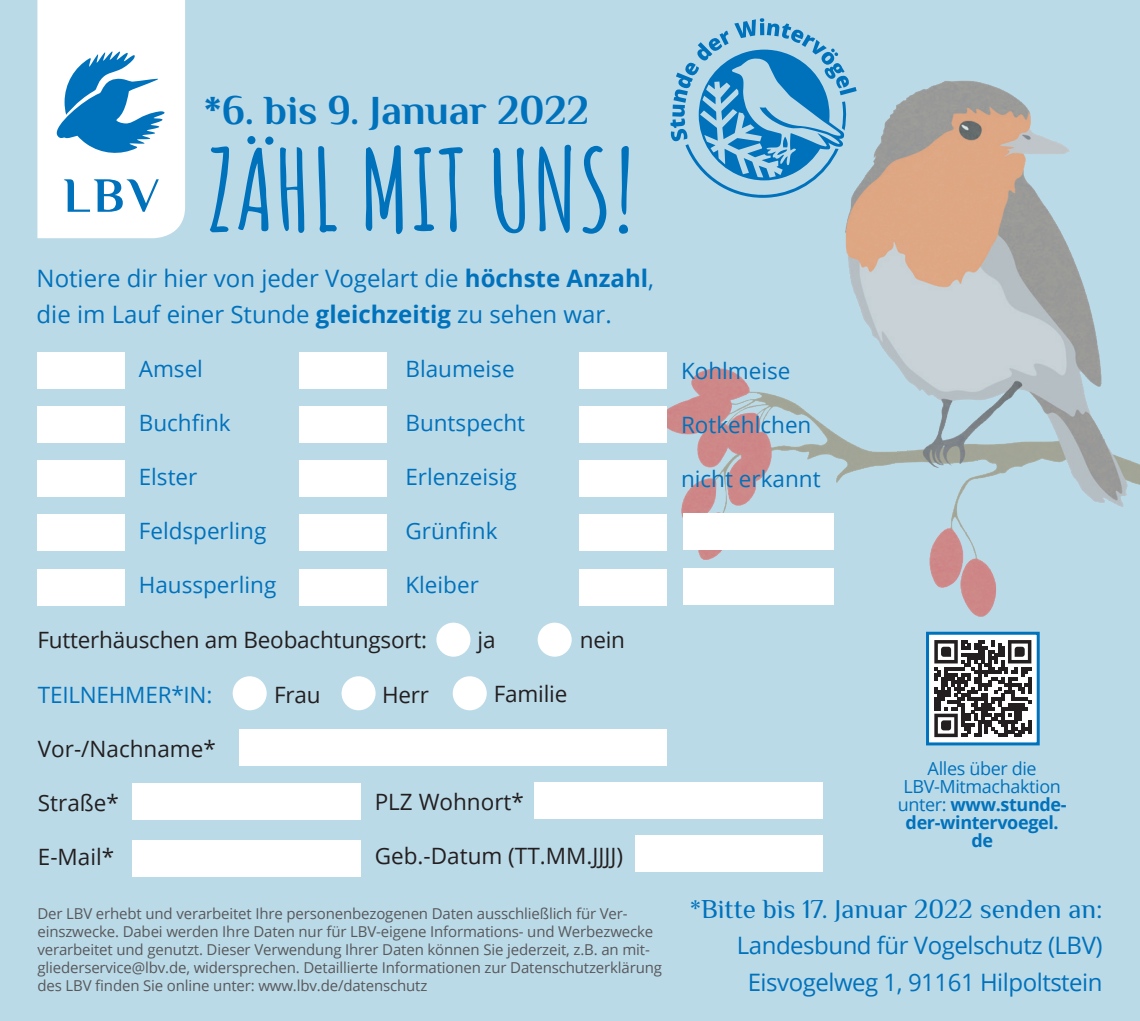
<style>
.page{position:relative;width:1140px;height:1021px;background:#fff}
.page>*{position:absolute;margin:0;border:0;box-sizing:border-box;transform-origin:0 0}
.t1{font:700 111px "Amatic SC";color:#0072bc}
.t2{font:700 41.4px "Philosopher";color:#0072bc}
.t3{font:27px "Philosopher";color:#0072bc}
.t4{font:24px/36px "Open Sans";letter-spacing:-.01em;color:#0072bc}
.t5{font:22.5px "Open Sans";color:#0072bc}
.t6{font:22.5px "Open Sans";letter-spacing:-.01em;color:#231f20}
.t7{font:18px/18px "Open Sans";letter-spacing:-.02em;color:#0072bc;text-align:center}
.t8{font:15px/18px "Open Sans";letter-spacing:-.01em;color:#57585a}
.s1{font-weight:700}
</style>
<div class="page">
<div style="left:0;top:0;width:1140px;height:1020px;background:#bbdae8"></div>
<svg style="left:37px;top:0;width:148px;height:238px;background:#cde3f1"></svg>
<img style="left:594px;top:80px;width:546px;height:578px">
<div style="left:927px;top:633px;width:111px;height:110px;background:#fff"></div>
<svg style="left:934px;top:640px;width:97px;height:97px"></svg>
<div style="left:926px;top:631px;width:113px;height:114px;border:3px solid #0072bc"></div>
<svg style="left:670px;top:18px;width:186px;height:180px"></svg>
<div style="left:37px;top:352px;width:87px;height:36px;background:#fff"></div>
<div style="left:579px;top:352px;width:88px;height:36px;background:#fff"></div>
<div style="left:299px;top:352px;width:87px;height:36px;background:#fff"></div>
<div style="left:37px;top:406px;width:87px;height:36px;background:#fff"></div>
<div style="left:579px;top:406px;width:88px;height:36px;background:#fff"></div>
<div style="left:299px;top:406px;width:87px;height:36px;background:#fff"></div>
<div style="left:37px;top:460px;width:87px;height:36px;background:#fff"></div>
<div style="left:579px;top:460px;width:88px;height:36px;background:#fff"></div>
<div style="left:299px;top:460px;width:87px;height:36px;background:#fff"></div>
<div style="left:37px;top:514px;width:87px;height:36px;background:#fff"></div>
<div style="left:579px;top:514px;width:88px;height:36px;background:#fff"></div>
<div style="left:299px;top:514px;width:87px;height:36px;background:#fff"></div>
<div style="left:37px;top:569px;width:87px;height:36px;background:#fff"></div>
<div style="left:579px;top:569px;width:88px;height:36px;background:#fff"></div>
<div style="left:299px;top:569px;width:87px;height:36px;background:#fff"></div>
<div style="left:683px;top:568px;width:151px;height:37px;background:#fff"></div>
<div style="left:683px;top:513px;width:151px;height:37px;background:#fff"></div>
<div style="left:239px;top:729px;width:428px;height:36px;background:#fff"></div>
<div style="left:132px;top:783px;width:229px;height:36px;background:#fff"></div>
<div style="left:132px;top:840px;width:229px;height:36px;background:#fff"></div>
<div style="left:534px;top:782px;width:289px;height:36px;background:#fff"></div>
<div style="left:635px;top:835px;width:188px;height:36px;background:#fff"></div>
<div style="left:436px;top:622px;width:34px;height:34px;background:#fff;border-radius:50%"></div>
<div style="left:537px;top:622px;width:34px;height:34px;background:#fff;border-radius:50%"></div>
<div style="left:233px;top:676px;width:34px;height:34px;background:#fff;border-radius:50%"></div>
<div style="left:341px;top:676px;width:34px;height:34px;background:#fff;border-radius:50%"></div>
<div style="left:453px;top:676px;width:34px;height:34px;background:#fff;border-radius:50%"></div>
<h2 class="t2" style="left:204px;top:83px;width:387px">*6. bis 9. Januar 2022</h2>
<h1 class="t1" style="left:207px;top:105px;width:430px">ZÄHL MIT UNS!</h1>
<h3 class="t4" style="left:37px;top:260px;width:619px">Notiere dir hier von jeder Vogelart die <span class="s1">höchste Anzahl</span>, die im Lauf einer Stunde <span class="s1">gleichzeitig</span> zu sehen war.</h3>
<h3 class="t5" style="left:139px;top:353px;width:66px">Amsel</h3>
<h3 class="t5" style="left:139px;top:407px;width:93px">Buchfink</h3>
<h3 class="t5" style="left:139px;top:461px;width:60px">Elster</h3>
<h3 class="t5" style="left:139px;top:515px;width:129px">Feldsperling</h3>
<h3 class="t5" style="left:139px;top:569px;width:139px">Haussperling</h3>
<h3 class="t5" style="left:405px;top:354px;width:111px">Blaumeise</h3>
<h3 class="t5" style="left:405px;top:408px;width:121px">Buntspecht</h3>
<h3 class="t5" style="left:405px;top:462px;width:113px">Erlenzeisig</h3>
<h3 class="t5" style="left:405px;top:516px;width:94px">Grünfink</h3>
<h3 class="t5" style="left:405px;top:570px;width:75px">Kleiber</h3>
<h3 class="t6" style="left:37px;top:624px;width:391px">Futterhäuschen am Beobachtungsort:</h3>
<h3 class="t6" style="left:477px;top:624px;width:19px">ja</h3>
<h3 class="t6" style="left:580px;top:624px;width:47px">nein</h3>
<h3 class="t6" style="left:494px;top:678px;width:75px">Familie</h3>
<h3 class="t5" style="left:38px;top:679px;width:176px">TEILNEHMER*IN:</h3>
<h3 class="t6" style="left:274px;top:679px;width:48px">Frau</h3>
<h3 class="t6" style="left:382px;top:679px;width:48px">Herr</h3>
<h3 class="t6" style="left:38px;top:733px;width:179px">Vor-/Nachname*</h3>
<h3 class="t6" style="left:38px;top:787px;width:83px">Straße*</h3>
<h3 class="t6" style="left:38px;top:841px;width:78px">E-Mail*</h3>
<h3 class="t6" style="left:375px;top:786px;width:151px">PLZ Wohnort*</h3>
<h3 class="t6" style="left:375px;top:840px;width:250px">Geb.-Datum (TT.MM.JJJJ)</h3>
<p class="t8" style="left:37px;top:904px;width:626px">Der LBV erhebt und verarbeitet Ihre personenbezogenen Daten ausschließlich für Ver&shy;einszwecke. Dabei werden Ihre Daten nur für LBV-eigene Informations- und Werbezwecke verarbeitet und genutzt. Dieser Verwendung Ihrer Daten können Sie jederzeit, z.B. an mit&shy;gliederservice@lbv.de, widersprechen. Detaillierte Informationen zur Datenschutzerklärung des LBV finden Sie online unter: www.lbv.de/datenschutz</p>
<h3 class="t5" style="left:681px;top:355px;width:111px">Kohlmeise</h3>
<h3 class="t5" style="left:681px;top:409px;width:132px">Rotkehlchen</h3>
<h3 class="t5" style="left:681px;top:463px;width:141px">nicht erkannt</h3>
<p class="t7" style="left:897px;top:758px;width:170px">Alles über die<br>LBV-Mitmachaktion unter: <span class="s1">www.stunde&shy;der-wintervoegel. de</span></p>
<h3 class="t3" style="left:689px;top:891px;width:414px">*Bitte bis 17. Januar 2022 senden an:</h3>
<h3 class="t4" style="left:737px;top:927px;width:367px;text-align:center">Landesbund für Vogelschutz (LBV)<br>Eisvogelweg 1, 91161 Hilpoltstein</h3>
</div>
